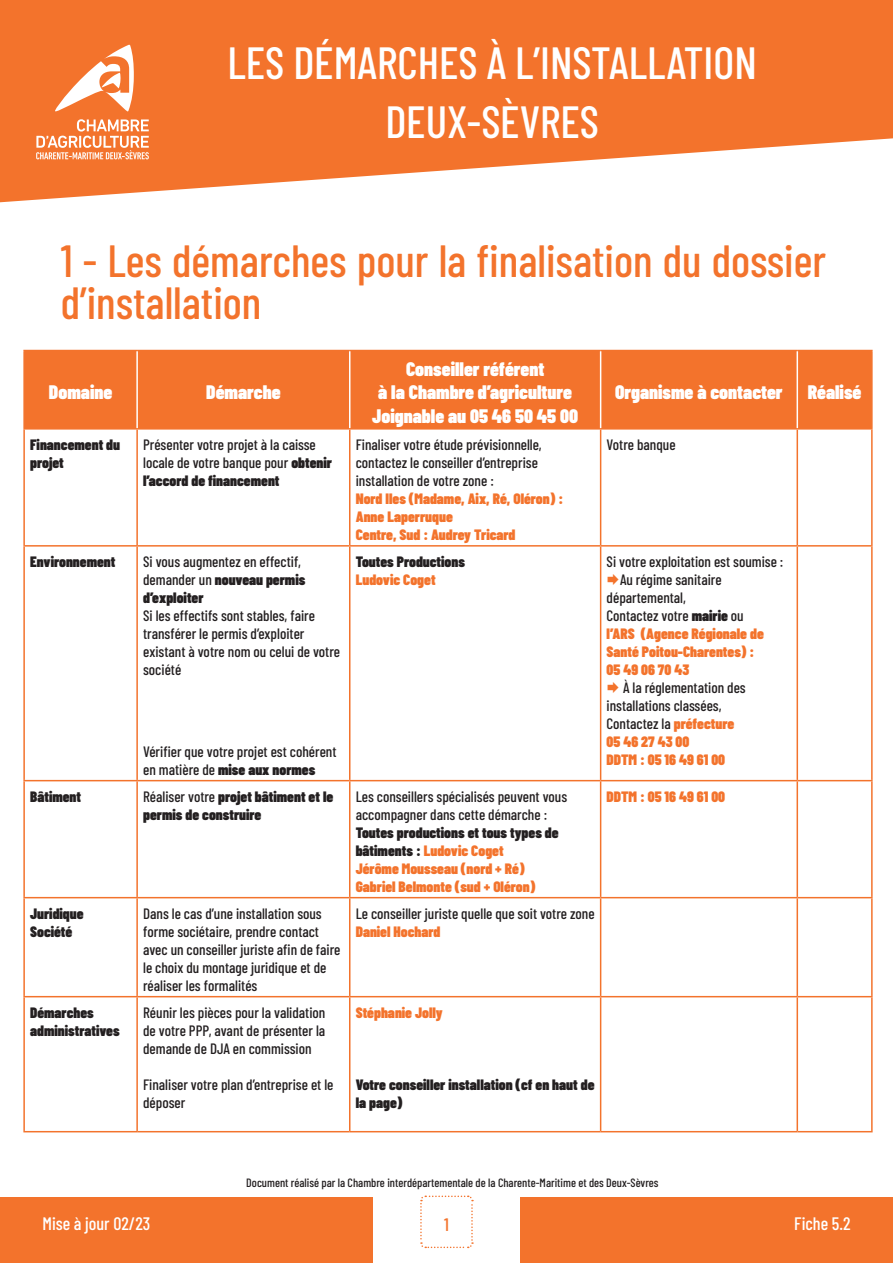
<style>
.page{position:relative;width:893px;height:1263px;background:#fff}
.page>*{position:absolute;margin:0;border:0;box-sizing:border-box;transform-origin:0 0}
.t1{font:500 45px/42px "Barlow Condensed";color:#f3732c}
.t2{font:500 45px/59.2px "Barlow Condensed";color:#fff;text-align:center}
.t3{font:900 19.5px/23.4px "Barlow Condensed";color:#fff;text-align:center}
.t4{font:500 18px "Barlow Condensed";color:#fff}
.t5{font:500 18px "Barlow Condensed";color:#f3732c}
.t6{font:500 15px/18px "Barlow Condensed";color:#231f20}
.t7{font:900 15px/18px "Barlow Condensed";color:#f3732c}
.t8{font:900 15px/18px "Barlow Condensed";color:#231f20}
.t9{font:500 12px "Barlow Condensed";color:#231f20}
.s1{font-weight:900}
.s2{font-weight:500}
.s3{color:#231f20}
.s4{font-weight:900;color:#f3732c}
</style>
<div class="page">
<svg style="left:420px;top:1195px;width:54px;height:54px"></svg>
<div style="left:0;top:1197px;width:373px;height:66px;background:#f3732c"></div>
<div style="left:520px;top:1197px;width:373px;height:66px;background:#f3732c"></div>
<svg style="left:0;top:0;width:893px;height:202px;fill:#f3732c"></svg>
<svg style="left:55px;top:45px;width:79px;height:66px"></svg>
<svg style="left:36px;top:119px;width:113px;height:40px;background:#f69d6b"></svg>
<div style="left:25px;top:351px;width:846px;height:77px;background:#f3732c"></div>
<hr style="left:23px;top:350px;width:114px;height:1px;background:#f3732c">
<hr style="left:23px;top:351px;width:2px;height:77px;background:#f3732c">
<hr style="left:137px;top:350px;width:213px;height:1px;background:#f3732c">
<hr style="left:350px;top:350px;width:251px;height:1px;background:#f3732c">
<hr style="left:601px;top:350px;width:196px;height:1px;background:#f3732c">
<hr style="left:797px;top:350px;width:76px;height:1px;background:#f3732c">
<hr style="left:871px;top:351px;width:2px;height:77px;background:#f3732c">
<hr style="left:23px;top:428px;width:114px;height:2px;background:#f3732c">
<hr style="left:23px;top:430px;width:2px;height:115px;background:#f3732c">
<hr style="left:137px;top:428px;width:213px;height:2px;background:#f3732c">
<hr style="left:136px;top:430px;width:2px;height:115px;background:#f3732c">
<hr style="left:350px;top:428px;width:251px;height:2px;background:#f3732c">
<hr style="left:349px;top:430px;width:1px;height:115px;background:#f3732c">
<hr style="left:601px;top:428px;width:196px;height:2px;background:#f3732c">
<hr style="left:600px;top:430px;width:1px;height:115px;background:#f3732c">
<hr style="left:797px;top:428px;width:76px;height:2px;background:#f3732c">
<hr style="left:796px;top:430px;width:2px;height:115px;background:#f3732c">
<hr style="left:871px;top:430px;width:2px;height:115px;background:#f3732c">
<hr style="left:23px;top:545px;width:114px;height:2px;background:#f3732c">
<hr style="left:23px;top:547px;width:2px;height:233px;background:#f3732c">
<hr style="left:137px;top:545px;width:213px;height:2px;background:#f3732c">
<hr style="left:136px;top:547px;width:2px;height:233px;background:#f3732c">
<hr style="left:350px;top:545px;width:251px;height:2px;background:#f3732c">
<hr style="left:349px;top:547px;width:1px;height:233px;background:#f3732c">
<hr style="left:601px;top:545px;width:196px;height:2px;background:#f3732c">
<hr style="left:600px;top:547px;width:1px;height:233px;background:#f3732c">
<hr style="left:797px;top:545px;width:76px;height:2px;background:#f3732c">
<hr style="left:796px;top:547px;width:2px;height:233px;background:#f3732c">
<hr style="left:871px;top:547px;width:2px;height:233px;background:#f3732c">
<hr style="left:23px;top:780px;width:114px;height:1px;background:#f3732c">
<hr style="left:23px;top:781px;width:2px;height:116px;background:#f3732c">
<hr style="left:137px;top:780px;width:213px;height:1px;background:#f3732c">
<hr style="left:136px;top:781px;width:2px;height:116px;background:#f3732c">
<hr style="left:350px;top:780px;width:251px;height:1px;background:#f3732c">
<hr style="left:349px;top:781px;width:1px;height:116px;background:#f3732c">
<hr style="left:601px;top:780px;width:196px;height:1px;background:#f3732c">
<hr style="left:600px;top:781px;width:1px;height:116px;background:#f3732c">
<hr style="left:797px;top:780px;width:76px;height:1px;background:#f3732c">
<hr style="left:796px;top:781px;width:2px;height:116px;background:#f3732c">
<hr style="left:871px;top:781px;width:2px;height:116px;background:#f3732c">
<hr style="left:23px;top:897px;width:114px;height:1px;background:#f3732c">
<hr style="left:23px;top:898px;width:2px;height:98px;background:#f3732c">
<hr style="left:137px;top:897px;width:213px;height:1px;background:#f3732c">
<hr style="left:136px;top:898px;width:2px;height:98px;background:#f3732c">
<hr style="left:350px;top:897px;width:251px;height:1px;background:#f3732c">
<hr style="left:349px;top:898px;width:1px;height:98px;background:#f3732c">
<hr style="left:601px;top:897px;width:196px;height:1px;background:#f3732c">
<hr style="left:600px;top:898px;width:1px;height:98px;background:#f3732c">
<hr style="left:797px;top:897px;width:76px;height:1px;background:#f3732c">
<hr style="left:796px;top:898px;width:2px;height:98px;background:#f3732c">
<hr style="left:871px;top:898px;width:2px;height:98px;background:#f3732c">
<hr style="left:23px;top:996px;width:114px;height:1px;background:#f3732c">
<hr style="left:23px;top:997px;width:2px;height:134px;background:#f3732c">
<hr style="left:137px;top:996px;width:213px;height:1px;background:#f3732c">
<hr style="left:136px;top:997px;width:2px;height:134px;background:#f3732c">
<hr style="left:350px;top:996px;width:251px;height:1px;background:#f3732c">
<hr style="left:349px;top:997px;width:1px;height:134px;background:#f3732c">
<hr style="left:601px;top:996px;width:196px;height:1px;background:#f3732c">
<hr style="left:600px;top:997px;width:1px;height:134px;background:#f3732c">
<hr style="left:797px;top:996px;width:76px;height:1px;background:#f3732c">
<hr style="left:796px;top:997px;width:2px;height:134px;background:#f3732c">
<hr style="left:871px;top:997px;width:2px;height:134px;background:#f3732c">
<hr style="left:23px;top:1131px;width:114px;height:1px;background:#f3732c">
<hr style="left:137px;top:1131px;width:213px;height:1px;background:#f3732c">
<hr style="left:350px;top:1131px;width:251px;height:1px;background:#f3732c">
<hr style="left:601px;top:1131px;width:196px;height:1px;background:#f3732c">
<hr style="left:797px;top:1131px;width:76px;height:1px;background:#f3732c">
<hr style="left:136px;top:351px;width:2px;height:77px;background:#fff">
<hr style="left:349px;top:351px;width:1px;height:77px;background:#fff">
<hr style="left:600px;top:351px;width:1px;height:77px;background:#fff">
<hr style="left:796px;top:351px;width:2px;height:77px;background:#fff">
<h1 class="t2" style="left:228px;top:30px;width:531px">LES DÉMARCHES À L’INSTALLATION<br>DEUX-SÈVRES</h1>
<h1 class="t1" style="left:61px;top:236px;width:767px">1 - Les démarches pour la finalisation du dossier d’installation</h1>
<h2 class="t3" style="left:49px;top:380px;width:65px">Domaine</h2>
<h2 class="t3" style="left:206px;top:380px;width:76px">Démarche</h2>
<h2 class="t3" style="left:372px;top:357px;width:207px">Conseiller référent<br>à la Chambre d’agriculture<br>Joignable au 05 46 50 45 00</h2>
<p class="t8" style="left:30px;top:435px;width:91px">Financement du projet</p>
<p class="t6" style="left:143px;top:434px;width:190px">Présenter votre projet à la caisse locale de votre banque pour <span class="s1">obtenir l’accord de financement</span></p>
<p class="t6" style="left:356px;top:434px;width:188px">Finaliser votre étude prévisionnelle, contactez le conseiller d’entreprise installation de votre zone :</p>
<p class="t7" style="left:356px;top:489px;width:209px">Nord Iles (Madame, Aix, Ré, Oléron) :<br>Anne Laperruque<br>Centre, Sud : Audrey Tricard</p>
<p class="t8" style="left:30px;top:552px;width:87px">Environnement</p>
<p class="t6" style="left:143px;top:551px;width:164px">Si vous augmentez en effectif, demander un <span class="s1">nouveau permis d’exploiter</span></p>
<p class="t6" style="left:143px;top:605px;width:199px">Si les effectifs sont stables, faire transférer le permis d’exploiter existant à votre nom ou celui de votre société</p>
<p class="t8" style="left:356px;top:552px;width:111px">Toutes Productions</p>
<p class="t7" style="left:356px;top:570px;width:81px">Ludovic Coget</p>
<p class="t6" style="left:143px;top:741px;width:195px">Vérifier que votre projet est cohérent en matière de <span class="s1">mise aux normes</span></p>
<p class="t8" style="left:30px;top:787px;width:53px">Bâtiment</p>
<p class="t8" style="left:143px;top:787px;width:192px"><span class="s2">Réaliser votre</span> projet bâtiment et le permis de construire</p>
<p class="t6" style="left:356px;top:786px;width:213px">Les conseillers spécialisés peuvent vous accompagner dans cette démarche :</p>
<p class="t7" style="left:356px;top:823px;width:204px"><span class="s3">Toutes productions et tous types de bâtiments :</span> Ludovic Coget<br>Jérôme Mousseau (nord + Ré)<br>Gabriel Belmonte (sud + Oléron)</p>
<p class="t8" style="left:30px;top:904px;width:55px">Juridique<br>Société</p>
<p class="t6" style="left:143px;top:903px;width:199px">Dans le cas d’une installation sous forme sociétaire, prendre contact avec un conseiller juriste afin de faire le choix du montage juridique et de réaliser les formalités</p>
<p class="t6" style="left:356px;top:903px;width:240px">Le conseiller juriste quelle que soit votre zone</p>
<p class="t7" style="left:356px;top:922px;width:86px">Daniel Hochard</p>
<p class="t8" style="left:30px;top:1003px;width:91px">Démarches administratives</p>
<p class="t6" style="left:143px;top:1002px;width:184px;text-align:justify">Réunir les pièces pour la validation de votre PPP, avant de présenter la demande de DJA en commission</p>
<p class="t6" style="left:143px;top:1074px;width:192px">Finaliser votre plan d’entreprise et le déposer</p>
<p class="t7" style="left:356px;top:1003px;width:89px">Stéphanie Jolly</p>
<p class="t8" style="left:356px;top:1075px;width:240px">Votre conseiller installation (cf en haut de la page)</p>
<h2 class="t3" style="left:615px;top:380px;width:169px">Organisme à contacter</h2>
<h2 class="t3" style="left:808px;top:380px;width:55px">Réalisé</h2>
<p class="t6" style="left:607px;top:434px;width:71px">Votre banque</p>
<p class="t6" style="left:607px;top:551px;width:178px">Si votre exploitation est soumise :</p>
<p class="t6" style="left:620px;top:569px;width:103px">Au régime sanitaire</p>
<p class="t6" style="left:607px;top:587px;width:81px">départemental,</p>
<p class="t6" style="left:607px;top:605px;width:139px">Contactez votre <span class="s1">mairie</span> ou</p>
<p class="t7" style="left:607px;top:624px;width:159px">l’ARS (Agence Régionale de</p>
<p class="t7" style="left:607px;top:642px;width:149px">Santé Poitou-Charentes) :</p>
<p class="t7" style="left:607px;top:660px;width:84px">05 49 06 70 43</p>
<p class="t6" style="left:607px;top:677px;width:141px;text-indent:16px">À la réglementation des installations classées,<br>Contactez la <span class="s4">préfecture<br>05 46 27 43 00<br>DDTM : 05 16 49 61 00</span></p>
<p class="t7" style="left:607px;top:787px;width:120px">DDTM : 05 16 49 61 00</p>
<p class="t9" style="left:246px;top:1174px;width:414px">Document réalisé par la Chambre interdépartementale de la Charente-Maritime et des Deux-Sèvres</p>
<p class="t4" style="left:43px;top:1210px;width:109px">Mise à jour 02/23</p>
<p class="t5" style="left:444px;top:1211px;width:6px">1</p>
<p class="t4" style="left:794px;top:1210px;width:58px">Fiche 5.2</p>
</div>
